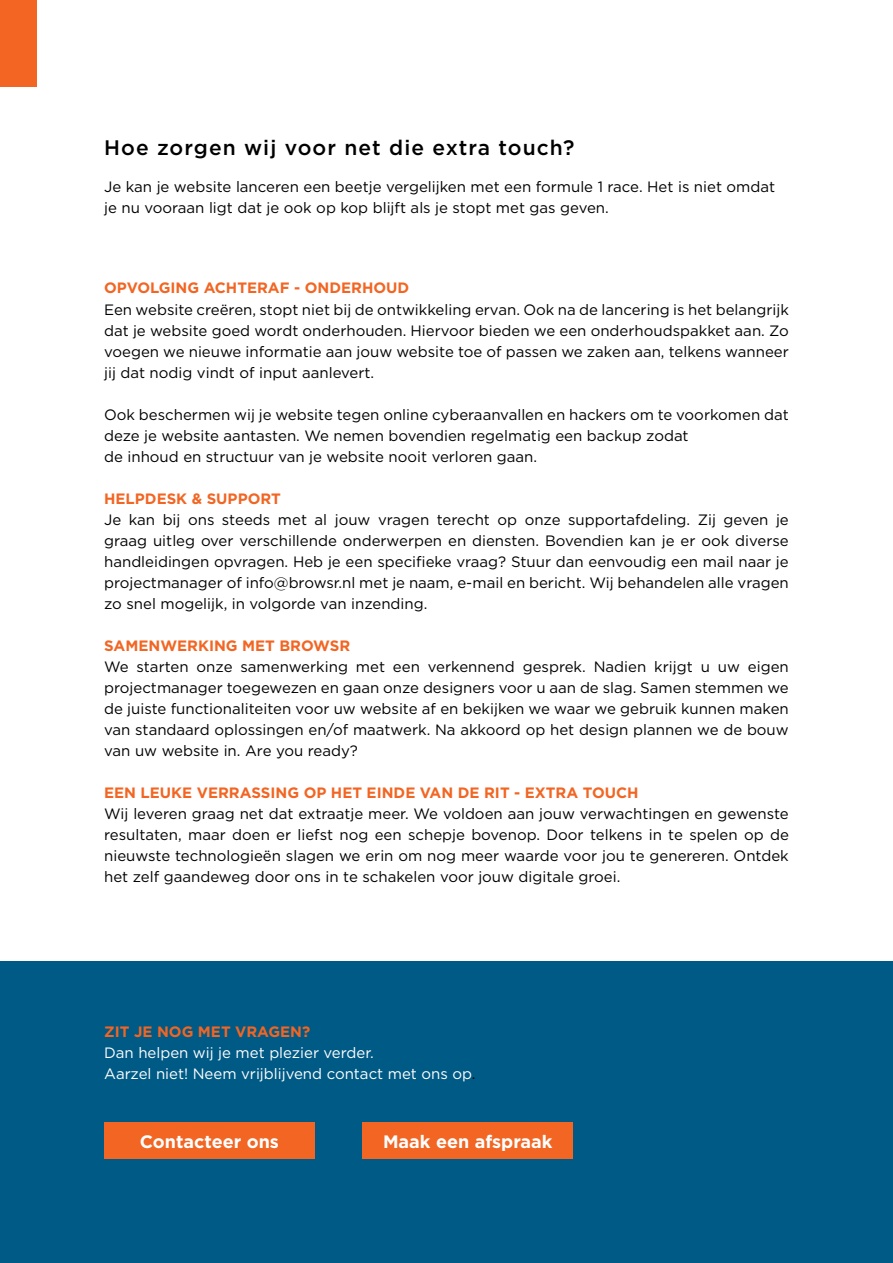
<style>
.page{position:relative;width:893px;height:1263px;background:#fff}
.page>*{position:absolute;margin:0;border:0;box-sizing:border-box;transform-origin:0 0}
.t1{font:500 21px "Gotham";letter-spacing:.05em;color:#000}
.t2{font:700 18px "Gotham";color:#fff}
.t3{font:15px/21px "Gotham";color:#000;text-align:justify}
.t4{font:700 15px "Gotham";color:#f26522}
.t5{font:15px/21px "Gotham";color:#fff}
.s1{color:#000}
</style>
<div class="page">
<div style="left:0;top:0;width:36px;height:86px;background:#f26522"></div>
<div style="left:0;top:961px;width:893px;height:302px;background:#005a86"></div>
<div style="left:104px;top:1122px;width:211px;height:37px;background:#f26522"></div>
<div style="left:362px;top:1122px;width:211px;height:37px;background:#f26522"></div>
<h1 class="t1" style="left:104px;top:134px;width:472px">Hoe zorgen wij voor net die extra touch?</h1>
<p class="t3" style="left:104px;top:175px;width:672px">Je kan je website lanceren een beetje vergelijken met een formule 1 race. Het is niet omdat je nu vooraan ligt dat je ook op kop blijft als je stopt met gas geven.</p>
<p class="t4" style="left:104px;top:278px;width:307px">OPVOLGING ACHTERAF - ONDERHOUD</p>
<p class="t3" style="left:104px;top:298px;width:686px">Een website creëren, stopt niet bij de ontwikkeling ervan. Ook na de lancering is het belangrijk dat je website goed wordt onderhouden. Hiervoor bieden we een onderhoudspakket aan. Zo voegen we nieuwe informatie aan jouw website toe of passen we zaken aan, telkens wanneer jij dat nodig vindt of input aanlevert.</p>
<p class="t3" style="left:104px;top:403px;width:686px;text-align:left">Ook beschermen wij je website tegen online cyberaanvallen en hackers om te voorkomen dat deze je website aantasten. We nemen bovendien regelmatig een backup zodat<br>de inhoud en structuur van je website nooit verloren gaan.</p>
<p class="t4" style="left:104px;top:488px;width:178px">HELPDESK &amp; SUPPORT</p>
<p class="t3" style="left:104px;top:508px;width:686px">Je kan bij ons steeds met al jouw vragen terecht op onze supportafdeling. Zij geven je graag uitleg over verschillende onderwerpen en diensten. Bovendien kan je er ook diverse handleidingen opvragen. Heb je een specifieke vraag? Stuur dan eenvoudig een mail naar je projectmanager of info@browsr.nl met je naam, e-mail en bericht. Wij behandelen alle vragen zo snel mogelijk, in volgorde van inzending.</p>
<p class="t4" style="left:104px;top:635px;width:248px">SAMENWERKING MET BROWSR</p>
<p class="t3" style="left:104px;top:655px;width:686px">We starten onze samenwerking met een verkennend gesprek. Nadien krijgt u uw eigen projectmanager toegewezen en gaan onze designers voor u aan de slag. Samen stemmen we de juiste functionaliteiten voor uw website af en bekijken we waar we gebruik kunnen maken van standaard oplossingen en/of maatwerk. Na akkoord op het design plannen we de bouw van uw website in. Are you ready?</p>
<p class="t4" style="left:104px;top:782px;width:536px">EEN LEUKE VERRASSING OP HET EINDE VAN DE RIT - EXTRA TOUCH</p>
<p class="t3" style="left:104px;top:802px;width:686px">Wij leveren graag net dat extraatje meer. We voldoen aan jouw verwachtingen en gewenste resultaten, maar doen er liefst nog een schepje bovenop. Door telkens in te spelen op de nieuwste technologieën slagen we erin om nog meer waarde voor jou te genereren. Ontdek het zelf gaandeweg door ons in te schakelen voor jouw digitale groei.</p>
<p class="t4" style="left:104px;top:1021px;width:208px">ZIT JE NOG MET VRAGEN?</p>
<p class="t5" style="left:104px;top:1042px;width:373px">Dan helpen wij je met plezier verder.<br>Aarzel niet! Neem vrijblijvend contact met ons op<span class="s1">.</span></p>
<p class="t2" style="left:140px;top:1129px;width:141px">Contacteer ons</p>
<p class="t2" style="left:383px;top:1129px;width:171px">Maak een afspraak</p>
</div>
